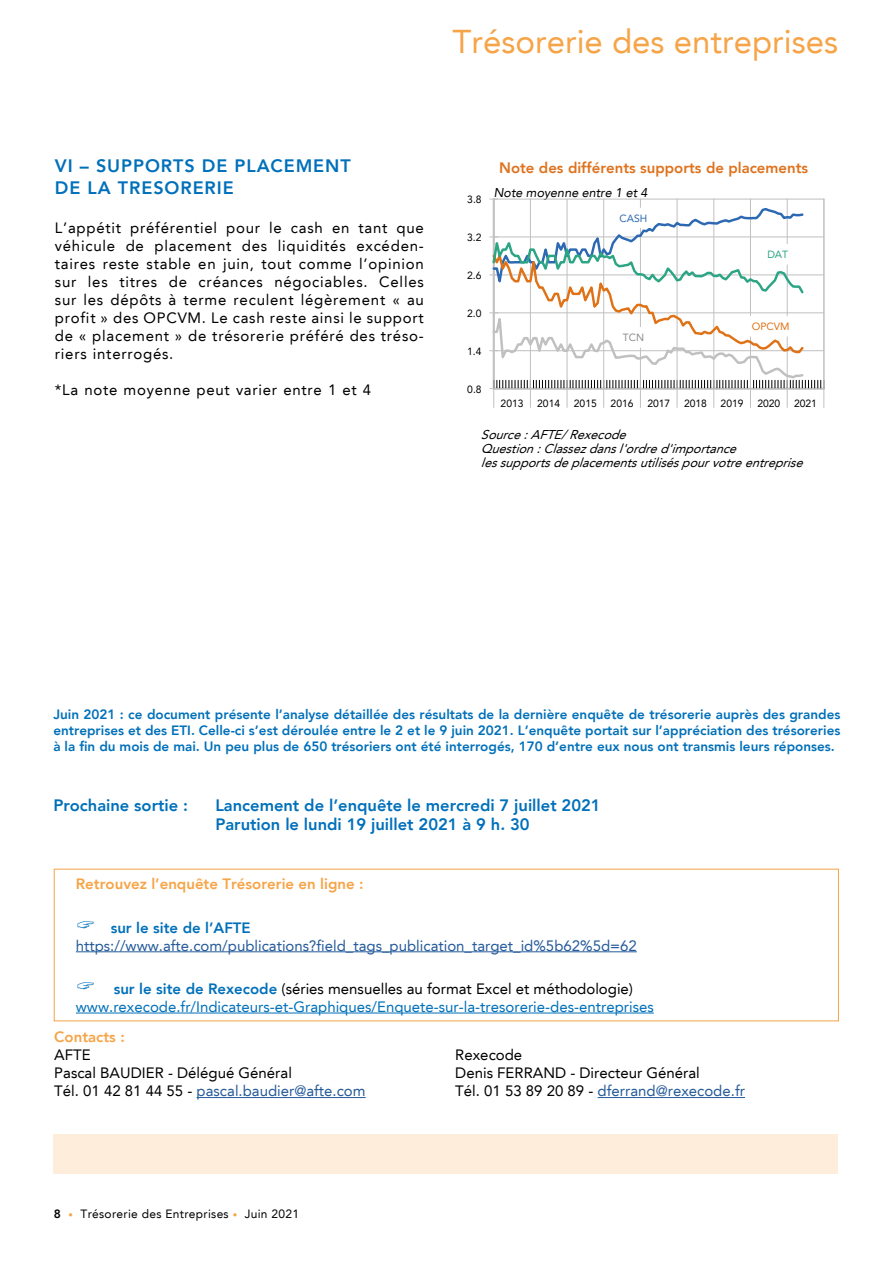
<style>
.page{position:relative;width:893px;height:1263px;background:#fff}
.page>*{position:absolute;margin:0;border:0;box-sizing:border-box;transform-origin:0 0}
.t1{font:33px "Avenir LT";color:#f6a447}
.t2{font:800 18px/21.6px "Avenir LT";letter-spacing:.05em;color:#0070ba}
.t3{font:800 16.5px/19.8px "Avenir LT";color:#0070ba}
.t4{font:800 15.15px "Avenir LT";color:#df721d}
.t5{font:15px/18px "Avenir LT";color:#000}
.t6{font:15px/18px "Avenir LT";color:#0070ba}
.t7{font:15px "Avenir LT";color:#255b9a}
.t8{font:800 15px "Avenir LT";color:#f6a447}
.t9{font:15px "Avenir LT";letter-spacing:.05em;color:#000}
.t10{font:800 15px "Avenir LT";color:#0070ba}
.t11{font:800 13.5px/16.2px "Avenir LT";color:#0070ba;text-align:justify}
.t12{font:italic 12.75px/14px "Avenir LT";color:#000}
.t13{font:italic 12.75px "Avenir LT";color:#000}
.t14{font:12px "Avenir LT";letter-spacing:.025em;color:#000}
.t15{font:10.5px "Avenir LT";color:#000}
.t16{font:10.5px "Avenir LT";color:#df7216}
.t17{font:10.5px "Avenir LT";color:#2c69b2}
.t18{font:10.5px "Avenir LT";color:#2ba584}
.t19{font:10.5px "Avenir LT";color:#8b8b8b}
.s1{font-weight:800}
.s2{color:#000}
.s3{color:#255b9a}
.s4{font-size:9px;color:#f6a447}
</style>
<div class="page">
<div style="left:53px;top:1134px;width:785px;height:40px;background:#feeddb"></div>
<hr style="left:493px;top:199px;width:2px;height:190px;background:#c0c0c0">
<hr style="left:530px;top:199px;width:1px;height:190px;background:#c0c0c0">
<hr style="left:567px;top:199px;width:1px;height:190px;background:#c0c0c0">
<hr style="left:603px;top:199px;width:1px;height:190px;background:#c0c0c0">
<hr style="left:640px;top:199px;width:1px;height:190px;background:#c0c0c0">
<hr style="left:677px;top:199px;width:1px;height:190px;background:#c0c0c0">
<hr style="left:713px;top:199px;width:1px;height:190px;background:#c0c0c0">
<hr style="left:750px;top:199px;width:1px;height:190px;background:#c0c0c0">
<hr style="left:787px;top:199px;width:1px;height:190px;background:#c0c0c0">
<hr style="left:823px;top:199px;width:1px;height:190px;background:#c0c0c0">
<hr style="left:494px;top:199px;width:330px;height:1px;background:#c0c0c0">
<svg style="left:490px;top:206px;width:334px;height:201px"></svg>
<div style="left:616px;top:208px;width:35px;height:19px;background:#fff"></div>
<div style="left:763px;top:245px;width:28px;height:19px;background:#fff"></div>
<div style="left:748px;top:317px;width:44px;height:19px;background:#fff"></div>
<div style="left:619px;top:328px;width:28px;height:19px;background:#fff"></div>
<hr style="left:197px;top:1097px;width:169px;height:1px;background:#255b9a">
<hr style="left:598px;top:1097px;width:147px;height:1px;background:#255b9a">
<hr style="left:76px;top:951px;width:561px;height:1px;background:#255b9a">
<hr style="left:76px;top:1013px;width:578px;height:1px;background:#0070ba">
<h1 class="t1" style="left:452px;top:22px;width:387px">Trésorerie des entreprises</h1>
<p class="t2" style="left:55px;top:155px;width:297px">VI – SUPPORTS DE PLACEMENT<br>DE LA TRESORERIE</p>
<p class="t5" style="left:55px;top:219px;width:370px;text-align:justify">L’appétit préférentiel pour le cash en tant que véhicule de placement des liquidités excéden&shy;taires reste stable en juin, tout comme l’opinion sur les titres de créances négociables. Celles sur les dépôts à terme reculent légèrement « au profit » des OPCVM. Le cash reste ainsi le support de « placement » de trésorerie préféré des tréso&shy;riers interrogés.</p>
<p class="t9" style="left:55px;top:381px;width:318px">*La note moyenne peut varier entre 1 et 4</p>
<p class="t15" style="left:467px;top:193px;width:16px">3.8</p>
<p class="t15" style="left:467px;top:231px;width:16px">3.2</p>
<p class="t15" style="left:467px;top:269px;width:16px">2.6</p>
<p class="t15" style="left:467px;top:307px;width:16px">2.0</p>
<p class="t15" style="left:467px;top:345px;width:16px">1.4</p>
<p class="t15" style="left:467px;top:383px;width:16px">0.8</p>
<p class="t4" style="left:499px;top:159px;width:310px">Note des différents supports de placements</p>
<p class="t13" style="left:494px;top:185px;width:155px">Note moyenne entre 1 et 4</p>
<p class="t17" style="left:620px;top:212px;width:29px">CASH</p>
<p class="t19" style="left:623px;top:332px;width:23px">TCN</p>
<p class="t18" style="left:767px;top:249px;width:22px">DAT</p>
<p class="t16" style="left:752px;top:321px;width:39px">OPCVM</p>
<p class="t15" style="left:501px;top:398px;width:24px">2013</p>
<p class="t15" style="left:537px;top:398px;width:24px">2014</p>
<p class="t15" style="left:574px;top:398px;width:24px">2015</p>
<p class="t15" style="left:611px;top:398px;width:24px">2016</p>
<p class="t15" style="left:647px;top:398px;width:24px">2017</p>
<p class="t15" style="left:684px;top:398px;width:24px">2018</p>
<p class="t15" style="left:721px;top:398px;width:24px">2019</p>
<p class="t15" style="left:757px;top:398px;width:24px">2020</p>
<p class="t15" style="left:794px;top:398px;width:24px">2021</p>
<p class="t12" style="left:481px;top:428px;width:328px">Source:AFTE/Rexecode<br>Question:Classezdansl'ordred'importance lessupportsdeplacementsutiliséspourvotreentreprise</p>
<p class="t11" style="left:53px;top:706px;width:788px">Juin 2021 : ce document présente l’analyse détaillée des résultats de la dernière enquête de trésorerie auprès des grandes entreprises et des ETI. Celle-ci s’est déroulée entre le 2 et le 9 juin 2021. L’enquête portait sur l’appréciation des trésoreries à la fin du mois de mai. Un peu plus de 650 trésoriers ont été interrogés, 170 d’entre eux nous ont transmis leurs réponses.</p>
<p class="t3" style="left:53px;top:795px;width:136px">Prochaine sortie :</p>
<p class="t3" style="left:215px;top:795px;width:387px">Lancement de l’enquête le mercredi 7 juillet 2021<br>Parution le lundi 19 juillet 2021 à 9 h. 30</p>
<p class="t8" style="left:76px;top:875px;width:289px">Retrouvez l’enquête Trésorerie en ligne :</p>
<p class="t10" style="left:111px;top:918px;width:141px">sur le site de l’AFTE</p>
<p class="t7" style="left:76px;top:937px;width:562px">https://www.afte.com/publications?field_tags_publication_target_id%5b62%5d=62</p>
<p class="t6" style="left:76px;top:980px;width:579px;text-indent:38px"><span class="s1">sur le site de Rexecode</span> <span class="s2">(séries mensuelles au format Excel et méthodologie) </span>www.rexecode.fr/Indicateurs-et-Graphiques/Enquete-sur-la-tresorerie-des-entreprises</p>
<p class="t8" style="left:54px;top:1028px;width:72px">Contacts :</p>
<p class="t5" style="left:54px;top:1046px;width:313px">AFTE<br>Pascal BAUDIER - Délégué Général<br>Tél. 01 42 81 44 55 - <span class="s3">pascal.baudier@afte.com</span></p>
<p class="t5" style="left:455px;top:1046px;width:291px">Rexecode<br>Denis FERRAND - Directeur Général<br>Tél. 01 53 89 20 89 - <span class="s3">dferrand@rexecode.fr</span></p>
<p class="t14" style="left:54px;top:1207px;width:247px"><span class="s1">8</span> <span class="s4">•</span> Trésorerie des Entreprises <span class="s4">•</span> Juin 2021</p>
</div>
